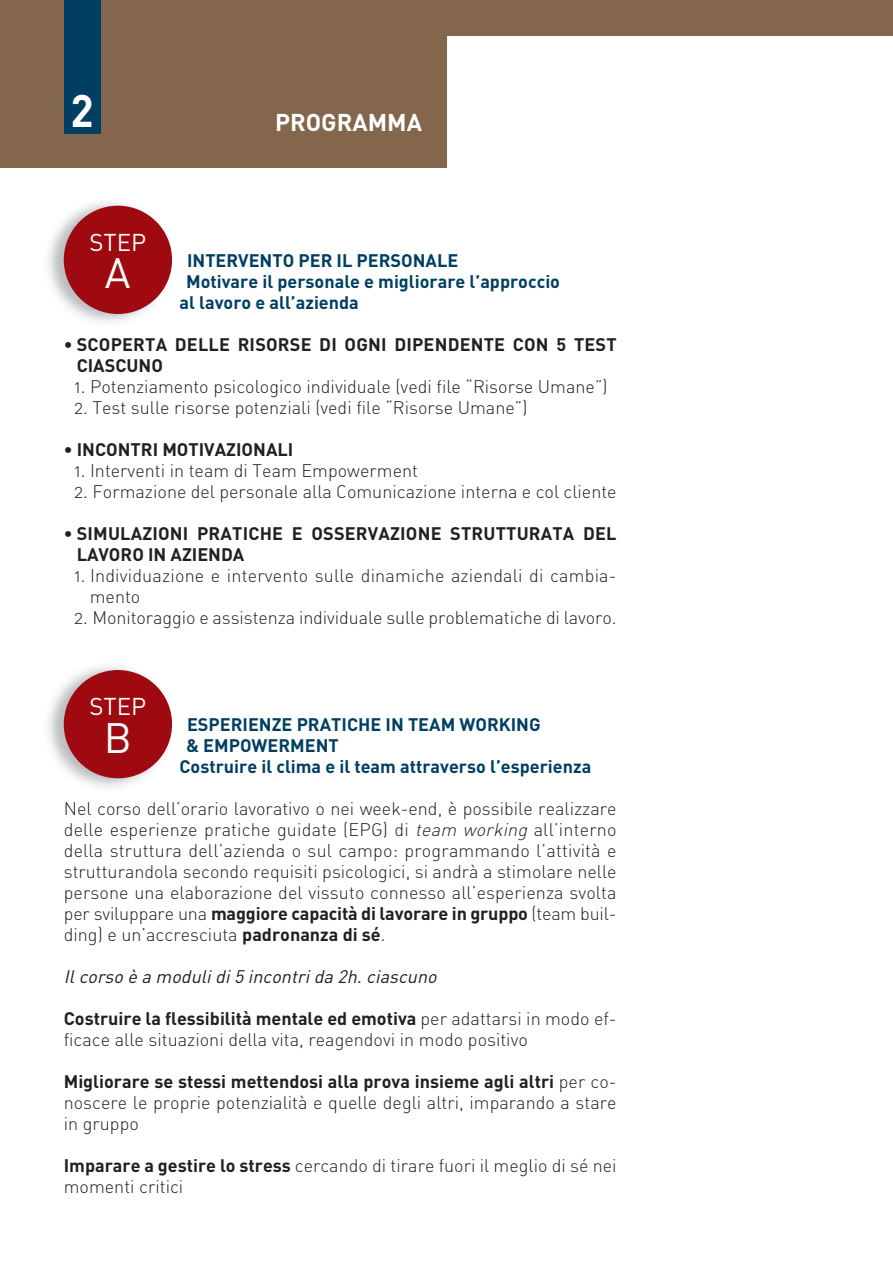
<style>
.page{position:relative;width:893px;height:1263px;background:#fff}
.page>*{position:absolute;margin:0;border:0;box-sizing:border-box;transform-origin:0 0}
.t1{font:45px "DIN Bold";color:#fff;scale:.95 1}
.t2{font:42px "DIN";color:#fff}
.t3{font:24px "DIN Bold";color:#fff}
.t4{font:24px "DIN";color:#fff}
.t5{font:18px/21px "DIN Light Alternate";color:#231f20}
.t6{font:18px "DIN Bold";color:#003f62}
.t7{font:18px/21px "DIN Bold";letter-spacing:.01em;color:#231f20}
.t8{font:italic 18px "DIN";color:#231f20}
.s1{font-style:italic}
.s2{font-family:"DIN Bold"}
</style>
<div class="page">
<div style="left:0;top:0;width:446px;height:168px;background:#83664b"></div>
<div style="left:408px;top:0;width:485px;height:36px;background:#83664b"></div>
<img style="left:48px;top:202px;width:125px;height:120px">
<div style="left:64px;top:206px;width:108px;height:108px;background:#9e0a0f;border-radius:50%"></div>
<img style="left:48px;top:666px;width:125px;height:121px">
<div style="left:64px;top:670px;width:108px;height:108px;background:#9e0a0f;border-radius:50%"></div>
<div style="left:64px;top:0;width:36px;height:134px;background:#003f62"></div>
<p class="t1" style="left:70px;top:95px;width:26px">2</p>
<p class="t3" style="left:275px;top:114px;width:149px">PROGRAMMA</p>
<p class="t4" style="left:89px;top:228px;width:58px">STEP</p>
<p class="t2" style="left:105px;top:249px;width:27px">A</p>
<p class="t6" style="left:187px;top:254px;width:273px">INTERVENTO PER IL PERSONALE</p>
<p class="t6" style="left:186px;top:275px;width:375px">Motivare il personale e migliorare l’approccio</p>
<p class="t6" style="left:180px;top:296px;width:181px">al lavoro e all’azienda</p>
<p class="t7" style="left:77px;top:335px;width:541px;text-indent:-13px">• SCOPERTA DELLE RISORSE DI OGNI DIPENDENTE CON 5 TEST<br>CIASCUNO</p>
<p class="t5" style="left:74px;top:378px;width:535px">1. Potenziamento psicologico individuale (vedi file “Risorse Umane”)</p>
<p class="t5" style="left:74px;top:399px;width:455px">2. Test sulle risorse potenziali (vedi file “Risorse Umane”)</p>
<p class="t7" style="left:64px;top:440px;width:231px">• INCONTRI MOTIVAZIONALI</p>
<p class="t5" style="left:74px;top:462px;width:345px">1. Interventi in team di Team Empowerment</p>
<p class="t5" style="left:74px;top:483px;width:544px">2. Formazione del personale alla Comunicazione interna e col cliente</p>
<p class="t7" style="left:77px;top:524px;width:541px;text-indent:-13px">• SIMULAZIONI PRATICHE E OSSERVAZIONE STRUTTURATA DEL<br>LAVORO IN AZIENDA</p>
<p class="t5" style="left:90px;top:567px;width:528px;text-indent:-15px">1. Individuazione e intervento sulle dinamiche aziendali di cambia&shy;mento</p>
<p class="t5" style="left:74px;top:609px;width:544px">2. Monitoraggio e assistenza individuale sulle problematiche di lavoro.</p>
<p class="t4" style="left:89px;top:693px;width:58px">STEP</p>
<p class="t2" style="left:104px;top:713px;width:30px">B</p>
<p class="t6" style="left:187px;top:718px;width:355px">ESPERIENZE PRATICHE IN TEAM WORKING</p>
<p class="t6" style="left:186px;top:739px;width:154px">&amp; EMPOWERMENT</p>
<p class="t6" style="left:179px;top:760px;width:413px">Costruire il clima e il team attraverso l’esperienza</p>
<p class="t5" style="left:64px;top:800px;width:554px;text-align:justify">Nel corso dell’orario lavorativo o nei week-end, è possibile realizzare delle esperienze pratiche guidate (EPG) di <span class="s1">team working</span> all’interno della struttura dell’azienda o sul campo: programmando l’attività e strutturandola secondo requisiti psicologici, si andrà a stimolare nelle persone una elaborazione del vissuto connesso all’esperienza svolta per sviluppare una <span class="s2">maggiore capacità di lavorare in gruppo</span> (team buil&shy;ding) e un’accresciuta <span class="s2">padronanza di sé</span>.</p>
<p class="t8" style="left:64px;top:966px;width:374px">Il corso è a moduli di 5 incontri da 2h. ciascuno</p>
<p class="t5" style="left:64px;top:1010px;width:554px"><span class="s2">Costruire la flessibilità mentale ed emotiva</span> per adattarsi in modo ef&shy;ficace alle situazioni della vita, reagendovi in modo positivo</p>
<p class="t5" style="left:64px;top:1073px;width:554px;text-align:justify"><span class="s2">Migliorare se stessi mettendosi alla prova insieme agli altri</span> per co&shy;noscere le proprie potenzialità e quelle degli altri, imparando a stare in gruppo</p>
<p class="t5" style="left:64px;top:1157px;width:554px"><span class="s2">Imparare a gestire lo stress</span> cercando di tirare fuori il meglio di sé nei momenti critici</p>
</div>
